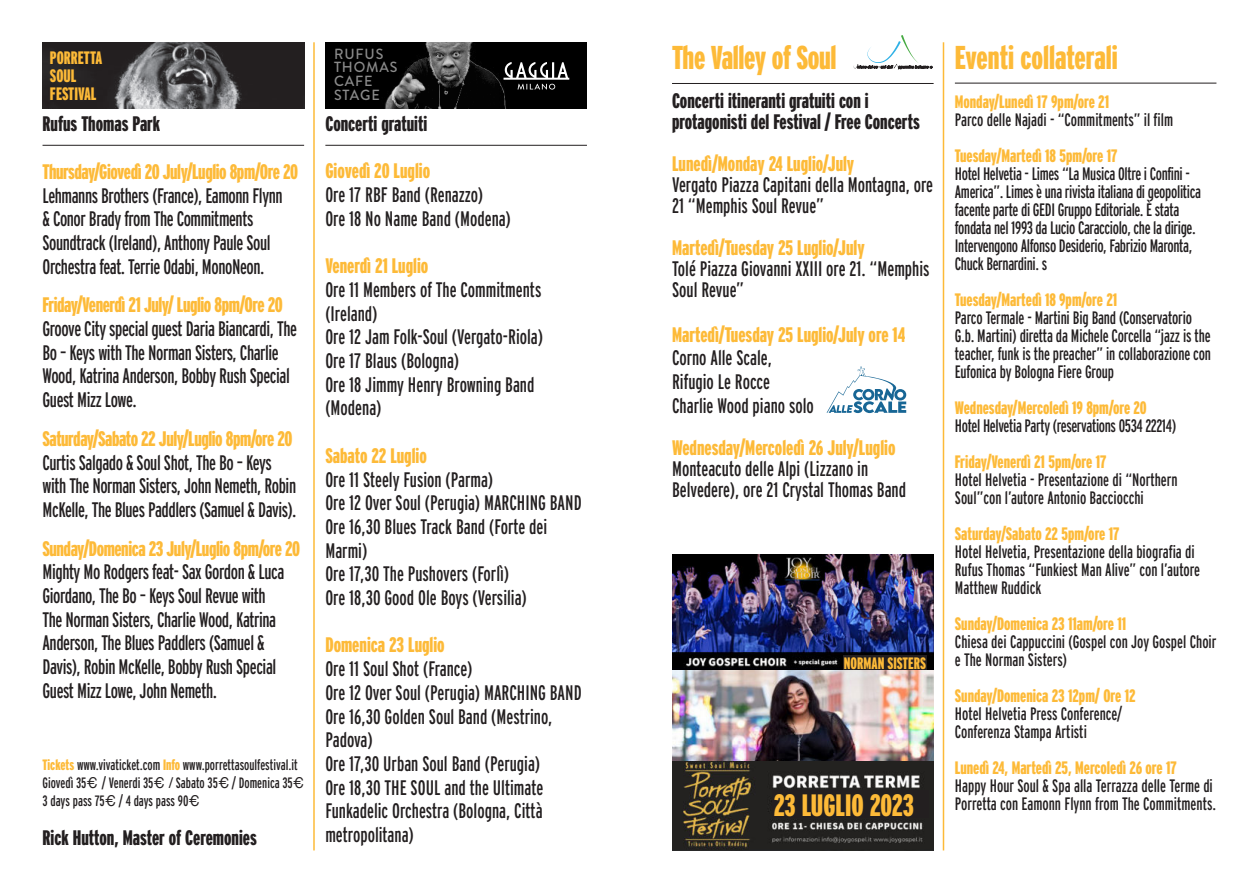
<style>
.page{position:relative;width:1259px;height:893px;background:#fff}
.page>*{position:absolute;margin:0;border:0;box-sizing:border-box;transform-origin:0 0}
.t1{font:900 33px "Interstate Compressed";letter-spacing:-.01em;color:#fdba38}
.t2{font:900 30.9px "Interstate Compressed";letter-spacing:-.01em;color:#fdba38}
.t3{font:21px/23.7px "Interstate Compressed";letter-spacing:-.01em;color:#231f20}
.t4{font:900 21px "Interstate Compressed";letter-spacing:-.01em;color:#fdba38}
.t5{font:900 21px/21px "Interstate Compressed";color:#231f20}
.t6{font:18px/18px "Interstate Compressed";letter-spacing:-.01em;color:#231f20}
.t7{font:900 18px/18px "Interstate Compressed";color:#fdba38}
.t8{font:900 16.5px "Interstate Compressed";color:#fdba38}
.t9{font:15px/18px "Interstate Compressed";color:#231f20}
.t10{font:500 14.7px/13.6px "Brandon Grotesque";letter-spacing:.06em;color:#8b8b8b}
.s1{font-weight:900;color:#fdba38}
.s2{font-family:"Helvetica"}
</style>
<div class="page">
<hr style="left:313px;top:42px;width:2px;height:808px;background:#fdba38">
<hr style="left:942px;top:42px;width:2px;height:808px;background:#fdba38">
<hr style="left:43px;top:145px;width:261px;height:1px;background:#231f20">
<hr style="left:672px;top:83px;width:261px;height:1px;background:#231f20">
<hr style="left:955px;top:83px;width:261px;height:1px;background:#231f20">
<hr style="left:325px;top:145px;width:262px;height:1px;background:#231f20">
<div style="left:325px;top:42px;width:261px;height:66px;background:#000"></div>
<img style="left:385px;top:42px;width:121px;height:66px">
<svg style="left:503px;top:62px;width:66px;height:28px"></svg>
<img style="left:43px;top:42px;width:261px;height:66px">
<svg style="left:853px;top:35px;width:79px;height:34px"></svg>
<svg style="left:826px;top:366px;width:80px;height:47px"></svg>
<img style="left:672px;top:555px;width:261px;height:295px">
<div style="left:843px;top:655px;width:84px;height:15px;background:#231f20"></div>
<div style="left:772px;top:790px;width:157px;height:28px;background:#231f20"></div>
<img style="left:672px;top:670px;width:261px;height:90px">
<p class="t7" style="left:50px;top:50px;width:54px">PORRETTA<br>SOUL<br>FESTIVAL</p>
<p class="t5" style="left:43px;top:115px;width:119px">Rufus Thomas Park</p>
<p class="t4" style="left:43px;top:162px;width:257px">Thursday/Giovedì 20 July/Luglio 8pm/Ore 20</p>
<p class="t3" style="left:43px;top:183px;width:242px">Lehmanns Brothers (France), Eamonn Flynn &amp; Conor Brady from The Commitments Soundtrack (Ireland), Anthony Paule Soul Orchestra feat. Terrie Odabi, MonoNeon.</p>
<p class="t4" style="left:43px;top:296px;width:242px">Friday/Venerdì 21 July/ Luglio 8pm/Ore 20</p>
<p class="t3" style="left:43px;top:317px;width:256px">Groove City special guest Daria Biancardi, The Bo – Keys with The Norman Sisters, Charlie Wood, Katrina Anderson, Bobby Rush Special Guest Mizz Lowe.</p>
<p class="t4" style="left:43px;top:429px;width:251px">Saturday/Sabato 22 July/Luglio 8pm/ore 20</p>
<p class="t3" style="left:43px;top:450px;width:255px">Curtis Salgado &amp; Soul Shot, The Bo – Keys with The Norman Sisters, John Nemeth, Robin<br>McKelle, The Blues Paddlers (Samuel &amp; Davis).</p>
<p class="t4" style="left:43px;top:539px;width:259px">Sunday/Domenica 23 July/Luglio 8pm/ore 20</p>
<p class="t3" style="left:43px;top:560px;width:243px">Mighty Mo Rodgers feat- Sax Gordon &amp; Luca Giordano, The Bo – Keys Soul Revue with The Norman Sisters, Charlie Wood, Katrina Anderson, The Blues Paddlers (Samuel &amp; Davis), Robin McKelle, Bobby Rush Special Guest Mizz Lowe, John Nemeth.</p>
<p class="t9" style="left:43px;top:756px;width:263px"><span class="s1">Tickets</span> www.vivaticket.com <span class="s1">Info</span> www.porrettasoulfestival.it<br>Giovedì 35<span class="s2">€</span> / Venerdi 35<span class="s2">€ /</span> Sabato 35<span class="s2">€</span> / Domenica 35<span class="s2">€<br></span>3 days pass 75<span class="s2">€</span> / 4 days pass 90<span class="s2">€</span></p>
<p class="t5" style="left:43px;top:828px;width:216px">Rick Hutton, Master of Ceremonies</p>
<p class="t10" style="left:334px;top:47px;width:65px">RUFUS<br>THOMAS<br>CAFE<br>STAGE</p>
<p class="t5" style="left:325px;top:114px;width:103px">Concerti gratuiti</p>
<p class="t4" style="left:325px;top:162px;width:106px">Giovedì 20 Luglio</p>
<p class="t3" style="left:325px;top:183px;width:187px">Ore 17 RBF Band (Renazzo)<br>Ore 18 No Name Band (Modena)</p>
<p class="t4" style="left:325px;top:256px;width:104px">Venerdì 21 Luglio</p>
<p class="t3" style="left:325px;top:278px;width:219px">Ore 11 Members of The Commitments (Ireland)<br>Ore 12 Jam Folk-Soul (Vergato-Riola)<br>Ore 17 Blaus (Bologna)<br>Ore 18 Jimmy Henry Browning Band (Modena)</p>
<p class="t4" style="left:325px;top:446px;width:103px">Sabato 22 Luglio</p>
<p class="t3" style="left:325px;top:467px;width:258px">Ore 11 Steely Fusion (Parma)<br>Ore 12 Over Soul (Perugia) MARCHING BAND<br>Ore 16,30 Blues Track Band (Forte dei<br>Marmi)<br>Ore 17,30 The Pushovers (Forlì)<br>Ore 18,30 Good Ole Boys (Versilia)</p>
<p class="t4" style="left:325px;top:636px;width:121px">Domenica 23 Luglio</p>
<p class="t3" style="left:325px;top:657px;width:258px">Ore 11 Soul Shot (France)<br>Ore 12 Over Soul (Perugia) MARCHING BAND<br>Ore 16,30 Golden Soul Band (Mestrino,<br>Padova)<br>Ore 17,30 Urban Soul Band (Perugia)<br>Ore 18,30 THE SOUL and the Ultimate<br>Funkadelic Orchestra (Bologna, Città metropolitana)</p>
<h1 class="t1" style="left:672px;top:42px;width:166px">The Valley of Soul</h1>
<p class="t5" style="left:672px;top:91px;width:249px">Concerti itineranti gratuiti con i protagonisti del Festival / Free Concerts</p>
<p class="t4" style="left:672px;top:154px;width:184px">Lunedì/Monday 24 Luglio/July</p>
<p class="t3" style="left:672px;top:174px;width:263px;line-height:21px">Vergato Piazza Capitani della Montagna, ore<br>21 “Memphis Soul Revue”</p>
<p class="t4" style="left:672px;top:238px;width:194px">Martedì/Tuesday 25 Luglio/July</p>
<p class="t3" style="left:672px;top:258px;width:259px;line-height:21px">Tolé Piazza Giovanni XXIII ore 21. “Memphis<br>Soul Revue”</p>
<p class="t4" style="left:672px;top:325px;width:235px">Martedì/Tuesday 25 Luglio/July ore 14</p>
<p class="t3" style="left:672px;top:346px;width:143px">Corno Alle Scale,<br>Rifugio Le Rocce<br>Charlie Wood piano solo</p>
<p class="t4" style="left:672px;top:438px;width:225px">Wednesday/Mercoledì 26 July/Luglio</p>
<p class="t3" style="left:672px;top:458px;width:236px;line-height:21px">Monteacuto delle Alpi (Lizzano in<br>Belvedere), ore 21 Crystal Thomas Band</p>
<p class="t8" style="left:844px;top:656px;width:84px">NORMAN SISTERS</p>
<h2 class="t2" style="left:774px;top:792px;width:142px">23 LUGLIO 2023</h2>
<h1 class="t1" style="left:955px;top:43px;width:164px">Eventi collaterali</h1>
<p class="t7" style="left:955px;top:94px;width:156px">Monday/Lunedì 17 9pm/ore 21</p>
<p class="t6" style="left:955px;top:111px;width:220px">Parco delle Najadi - “Commitments” il film</p>
<p class="t7" style="left:955px;top:148px;width:164px">Tuesday/Martedì 18 5pm/ore 17</p>
<p class="t6" style="left:955px;top:165px;width:248px">Hotel Helvetia - Limes “La Musica Oltre i Confini - America”. Limes è una rivista italiana di geopolitica facente parte di GEDI Gruppo Editoriale. È stata fondata nel 1993 da Lucio Caracciolo, che la dirige.<br>Intervengono Alfonso Desiderio, Fabrizio Maronta, Chuck Bernardini. s</p>
<p class="t7" style="left:955px;top:292px;width:164px">Tuesday/Martedì 18 9pm/ore 21</p>
<p class="t6" style="left:955px;top:309px;width:257px">Parco Termale - Martini Big Band (Conservatorio G.b. Martini) diretta da Michele Corcella “jazz is the teacher, funk is the preacher” in collaborazione con Eufonica by Bologna Fiere Group</p>
<p class="t7" style="left:955px;top:400px;width:193px">Wednesday/Mercoledì 19 8pm/ore 20</p>
<p class="t6" style="left:955px;top:417px;width:223px">Hotel Helvetia Party (reservations 0534 22214)</p>
<p class="t7" style="left:955px;top:454px;width:153px">Friday/Venerdì 21 5pm/ore 17</p>
<p class="t6" style="left:955px;top:471px;width:224px">Hotel Helvetia - Presentazione di “Northern<br>Soul”con l’autore Antonio Bacciocchi</p>
<p class="t7" style="left:955px;top:526px;width:166px">Saturday/Sabato 22 5pm/ore 17</p>
<p class="t6" style="left:955px;top:543px;width:247px">Hotel Helvetia, Presentazione della biografia di<br>Rufus Thomas “Funkiest Man Alive” con l’autore<br>Matthew Ruddick</p>
<p class="t7" style="left:955px;top:616px;width:173px">Sunday/Domenica 23 11am/ore 11</p>
<p class="t6" style="left:955px;top:633px;width:263px">Chiesa dei Cappuccini (Gospel con Joy Gospel Choir e The Norman Sisters)</p>
<p class="t7" style="left:955px;top:688px;width:182px">Sunday/Domenica 23 12pm/ Ore 12</p>
<p class="t6" style="left:955px;top:705px;width:169px">Hotel Helvetia Press Conference/<br>Conferenza Stampa Artisti</p>
<p class="t7" style="left:955px;top:760px;width:223px">Lunedì 24, Martedì 25, Mercoledì 26 ore 17</p>
<p class="t6" style="left:955px;top:777px;width:263px">Happy Hour Soul &amp; Spa alla Terrazza delle Terme di<br>Porretta con Eamonn Flynn from The Commitments.</p>
</div>
